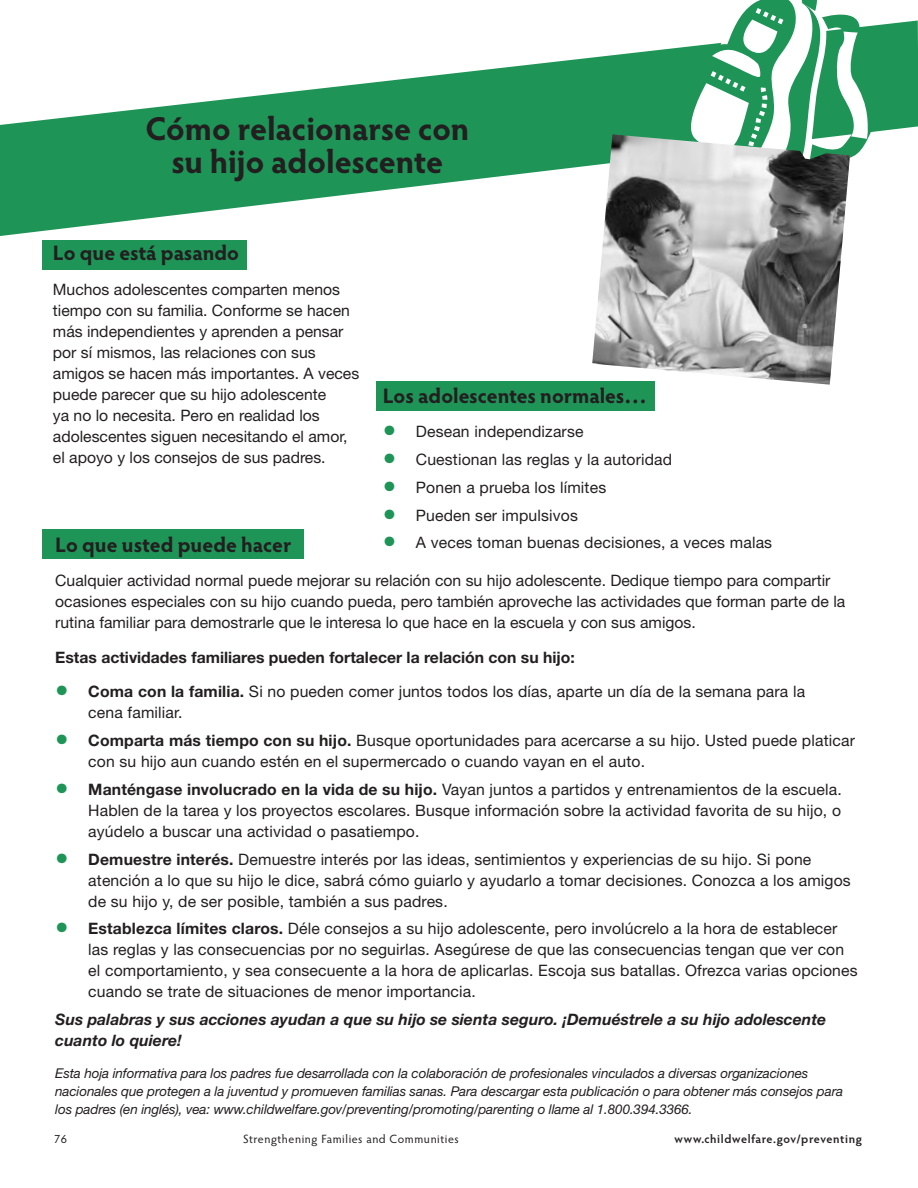
<style>
.page{position:relative;width:918px;height:1188px;background:#fff}
.page>*{position:absolute;margin:0;border:0;box-sizing:border-box;transform-origin:0 0}
.tip_header{font:700 33px "Hypatia Sans Pro";letter-spacing:-.005em;color:#231f20}
.tip_subhead{font:700 21px "Hypatia Sans Pro";letter-spacing:-.005em;color:#231f20}
.tip_bullet_not_inden{font:15.75px/21px "Helvetica Neue";letter-spacing:.01em;color:#231f20}
.tip_body_no_indent{font:15.75px/21px "Helvetica Neue";color:#231f20}
.tip_body_no_indent-2{font:italic 700 15.75px/21px "Helvetica Neue";color:#231f20}
.tip_body_no_indent-3{font:700 15.75px "Helvetica Neue";color:#231f20}
.tip_note{font:italic 13.5px/18px "Helvetica Neue";letter-spacing:-.01em;color:#231f20}
.t1{font:12px "Hypatia Sans Pro";letter-spacing:.05em;color:#231f20}
.t2{font:600 12px "Hypatia Sans Pro";letter-spacing:.05em;color:#231f20}
.s1{font-size:27px;color:#1e9557}
.s2{font-weight:700}
</style>
<div class="page">
<div style="left:42px;top:530px;width:262px;height:29px;background:#1e9557"></div>
<div style="left:376px;top:381px;width:279px;height:29px;background:#1e9557"></div>
<div style="left:42px;top:240px;width:204px;height:29px;background:#1e9557"></div>
<svg style="left:0;top:20px;width:917px;height:216px;fill:#1e9557"></svg>
<svg style="left:672px;top:0;width:209px;height:192px"></svg>
<img style="left:592px;top:134px;width:258px;height:251px">
<svg style="left:917px;top:49px;width:1px;height:78px"></svg>
<p class="tip_header" style="left:145px;top:105px;width:326px">Cómo relacionarse con</p>
<p class="tip_header" style="left:171px;top:138px;width:273px">su hijo adolescente</p>
<p class="tip_subhead" style="left:53px;top:238px;width:188px">Lo que está pasando</p>
<p class="tip_body_no_indent" style="left:53px;top:279px;width:308px">Muchos adolescentes comparten menos tiempo con su familia. Conforme se hacen más independientes y aprenden a pensar por sí mismos, las relaciones con sus amigos se hacen más importantes. A veces puede parecer que su hijo adolescente<br>ya no lo necesita. Pero en realidad los adolescentes siguen necesitando el amor, el apoyo y los consejos de sus padres.</p>
<p class="tip_subhead" style="left:383px;top:381px;width:266px">Los adolescentes normales…</p>
<p class="tip_bullet_not_inden" style="left:383px;top:421px;width:202px"><span class="s1">•</span> Desean independizarse</p>
<p class="tip_bullet_not_inden" style="left:383px;top:449px;width:291px"><span class="s1">•</span> Cuestionan las reglas y la autoridad</p>
<p class="tip_bullet_not_inden" style="left:383px;top:477px;width:225px"><span class="s1">•</span> Ponen a prueba los límites</p>
<p class="tip_bullet_not_inden" style="left:383px;top:504px;width:197px"><span class="s1">•</span> Pueden ser impulsivos</p>
<p class="tip_subhead" style="left:55px;top:530px;width:238px">Lo que usted puede hacer</p>
<p class="tip_bullet_not_inden" style="left:383px;top:532px;width:391px"><span class="s1">•</span> A veces toman buenas decisiones, a veces malas</p>
<p class="tip_body_no_indent" style="left:55px;top:570px;width:792px">Cualquier actividad normal puede mejorar su relación con su hijo adolescente. Dedique tiempo para compartir ocasiones especiales con su hijo cuando pueda, pero también aproveche las actividades que forman parte de la rutina familiar para demostrarle que le interesa lo que hace en la escuela y con sus amigos.</p>
<p class="tip_body_no_indent-3" style="left:55px;top:648px;width:521px">Estas actividades familiares pueden fortalecer la relación con su hijo:</p>
<p class="tip_bullet_not_inden" style="left:88px;top:681px;width:718px;text-indent:-33px"><span class="s1">•</span> <span class="s2">Coma con la familia.</span> Si no pueden comer juntos todos los días, aparte un día de la semana para la cena familiar.</p>
<p class="tip_bullet_not_inden" style="left:88px;top:730px;width:768px;text-indent:-33px"><span class="s1">•</span> <span class="s2">Comparta más tiempo con su hijo.</span> Busque oportunidades para acercarse a su hijo. Usted puede platicar con su hijo aun cuando estén en el supermercado o cuando vayan en el auto.</p>
<p class="tip_bullet_not_inden" style="left:88px;top:779px;width:755px;text-align:justify;text-indent:-33px"><span class="s1">•</span> <span class="s2">Manténgase involucrado en la vida de su hijo.</span> Vayan juntos a partidos y entrenamientos de la escuela.<br>Hablen de la tarea y los proyectos escolares. Busque información sobre la actividad favorita de su hijo, o ayúdelo a buscar una actividad o pasatiempo.</p>
<p class="tip_bullet_not_inden" style="left:88px;top:848px;width:764px;text-indent:-33px"><span class="s1">•</span> <span class="s2">Demuestre interés.</span> Demuestre interés por las ideas, sentimientos y experiencias de su hijo. Si pone atención a lo que su hijo le dice, sabrá cómo guiarlo y ayudarlo a tomar decisiones. Conozca a los amigos de su hijo y, de ser posible, también a sus padres.</p>
<p class="tip_bullet_not_inden" style="left:88px;top:918px;width:771px;text-indent:-33px"><span class="s1">•</span> <span class="s2">Establezca límites claros.</span> Déle consejos a su hijo adolescente, pero involúcrelo a la hora de establecer las reglas y las consecuencias por no seguirlas. Asegúrese de que las consecuencias tengan que ver con el comportamiento, y sea consecuente a la hora de aplicarlas. Escoja sus batallas. Ofrezca varias opciones cuando se trate de situaciones de menor importancia.</p>
<p class="tip_body_no_indent-2" style="left:55px;top:1009px;width:772px">Sus palabras y sus acciones ayudan a que su hijo se sienta seguro. ¡Demuéstrele a su hijo adolescente cuanto lo quiere!</p>
<p class="tip_note" style="left:55px;top:1064px;width:789px">Esta hoja informativa para los padres fue desarrollada con la colaboración de profesionales vinculados a diversas organizaciones nacionales que protegen a la juventud y promueven familias sanas. Para descargar esta publicación o para obtener más consejos para los padres (en inglés), vea: www.childwelfare.gov/preventing/promoting/parenting o llame al 1.800.394.3366.</p>
<p class="t1" style="left:54px;top:1131px;width:15px">76</p>
<p class="t1" style="left:243px;top:1131px;width:217px">Strengthening Families and Communities</p>
<p class="t2" style="left:674px;top:1130px;width:189px">www.childwelfare.gov/preventing</p>
</div>
